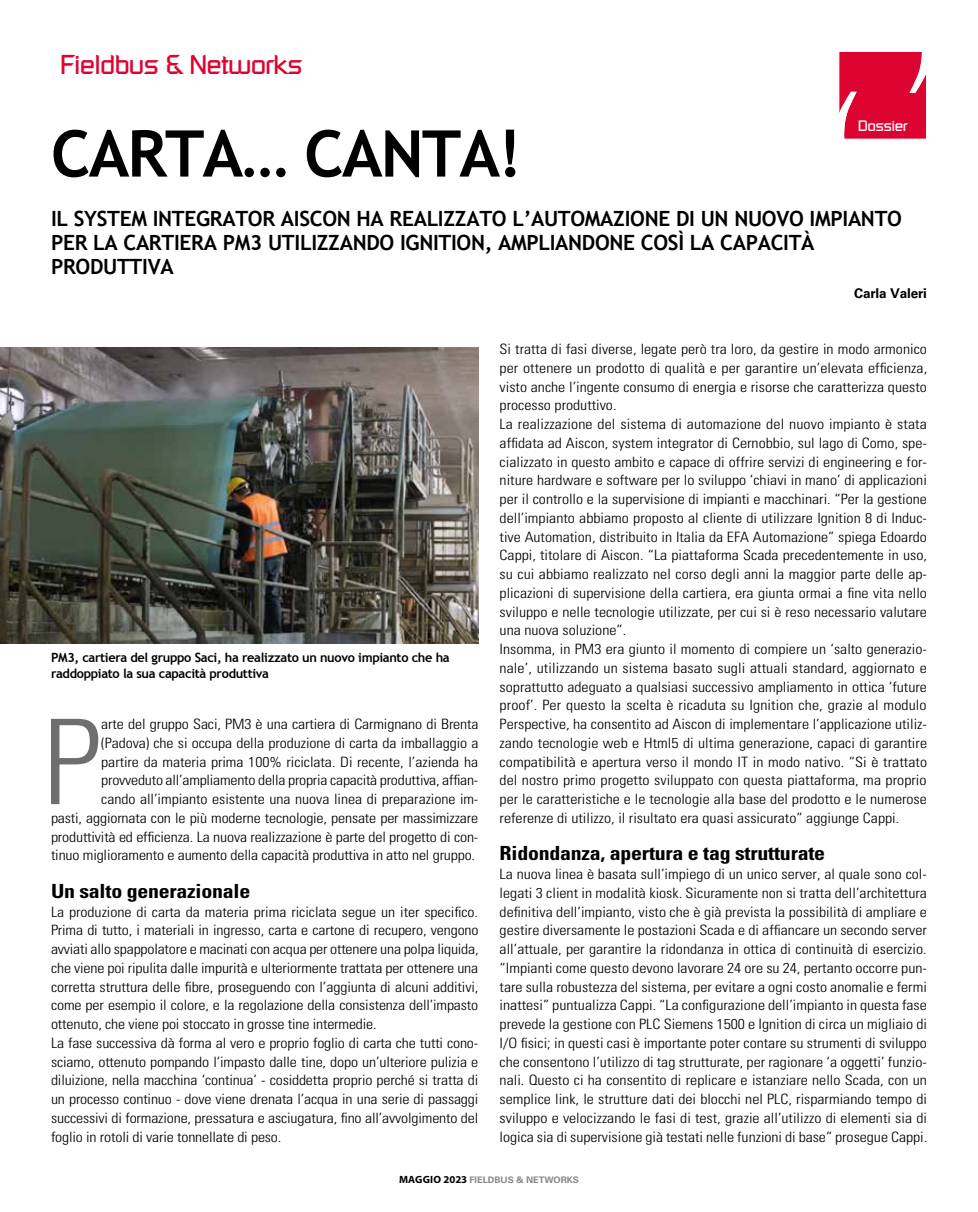
<style>
.page{position:relative;width:978px;height:1212px;background:#fff}
.page>*{position:absolute;margin:0;border:0;box-sizing:border-box;transform-origin:0 0}
.t1{font:300 condensed 118.2px "Univers LT Std";color:#706f6f;scale:1.12 1}
.t2{font:700 64.5px "Trebuchet MS";letter-spacing:-.03em;color:#000}
.t3{font:27px "Russell Square LT";letter-spacing:-.04em;color:#dd0432}
.t4{font:700 21px/24px "Trebuchet MS";letter-spacing:-.015em;color:#000}
.t5{font:700 condensed 19.5px "Univers LT Std";letter-spacing:-.01em;color:#000;scale:1.12 1}
.t6{font:15px "Russell Square LT";letter-spacing:-.04em;color:#fff}
.t7{font:300 condensed 14.25px/18.8px "Univers LT Std";color:#000;scale:1.12 1}
.t8{font:700 13.5px "Univers LT Std";letter-spacing:-.01em;color:#000}
.t9{font:700 12.75px/15.8px "Trebuchet MS";letter-spacing:-.025em;color:#000}
.t10{font:700 9px "Univers LT Std";color:#878787}
.s1{font-family:"Myriad Pro";font-size:10.5px;color:#000}
</style>
<div class="page">
<svg style="left:840px;top:53px;width:85px;height:84px;background:#df1540"></svg>
<div style="left:838px;top:51px;width:89px;height:88px;border:1px solid #fff"></div>
<img style="left:0;top:348px;width:478px;height:295px">
<h3 class="t3" style="left:60px;top:48px;width:244px">Fieldbus &amp; Networks</h3>
<p class="t6" style="left:858px;top:116px;width:51px">Dossier</p>
<h2 class="t2" style="left:51px;top:113px;width:472px">CARTA… CANTA!</h2>
<h3 class="t4" style="left:51px;top:207px;width:852px">IL SYSTEM INTEGRATOR AISCON HA REALIZZATO L’AUTOMAZIONE DI UN NUOVO IMPIANTO<br>PER LA CARTIERA PM3 UTILIZZANDO IGNITION, AMPLIANDONE COSÌ LA CAPACITÀ<br>PRODUTTIVA</h3>
<p class="t8" style="left:854px;top:285px;width:74px">Carla Valeri</p>
<p class="t9" style="left:51px;top:650px;width:400px">PM3, cartiera del gruppo Saci, ha realizzato un nuovo impianto che ha raddoppiato la sua capacità produttiva</p>
<p class="t7" style="left:51px;top:715px;width:383px;text-align:right">arte del gruppo Saci, PM3 è una cartiera di Carmignano di Brenta (Padova) che si occupa della produzione di carta da imballaggio a<br>partire da materia prima 100% riciclata. Di recente, l’azienda ha provveduto all’ampliamento della propria capacità produttiva, affian-<br>cando all’impianto esistente una nuova linea di preparazione im-<br>pasti, aggiornata con le più moderne tecnologie, pensate per massimizzare produttività ed efficienza. La nuova realizzazione è parte del progetto di con&shy;tinuo miglioramento e aumento della capacità produttiva in atto nel gruppo.</p>
<h3 class="t5" style="left:51px;top:879px;width:179px">Un salto generazionale</h3>
<p class="t7" style="left:51px;top:902px;width:383px">La produzione di carta da materia prima riciclata segue un iter specifico.<br>Prima di tutto, i materiali in ingresso, carta e cartone di recupero, vengono avviati allo spappolatore e macinati con acqua per ottenere una polpa liquida, che viene poi ripulita dalle impurità e ulteriormente trattata per ottenere una corretta struttura delle fibre, proseguendo con l’aggiunta di alcuni additivi, come per esempio il colore, e la regolazione della consistenza dell’impasto ottenuto, che viene poi stoccato in grosse tine intermedie.<br>La fase successiva dà forma al vero e proprio foglio di carta che tutti cono&shy;sciamo, ottenuto pompando l’impasto dalle tine, dopo un’ulteriore pulizia e diluizione, nella macchina ‘continua’ - cosiddetta proprio perché si tratta di un processo continuo - dove viene drenata l’acqua in una serie di passaggi successivi di formazione, pressatura e asciugatura, fino all’avvolgimento del foglio in rotoli di varie tonnellate di peso.</p>
<h1 class="t1" style="left:43px;top:691px;width:54px">P</h1>
<p class="t7" style="left:500px;top:340px;width:383px">Si tratta di fasi diverse, legate però tra loro, da gestire in modo armonico per ottenere un prodotto di qualità e per garantire un’elevata efficienza, visto anche l’ingente consumo di energia e risorse che caratterizza questo processo produttivo.<br>La realizzazione del sistema di automazione del nuovo impianto è stata affidata ad Aiscon, system integrator di Cernobbio, sul lago di Como, spe&shy;cializzato in questo ambito e capace di offrire servizi di engineering e for&shy;niture hardware e software per lo sviluppo ‘chiavi in mano’ di applicazioni per il controllo e la supervisione di impianti e macchinari. “Per la gestione dell’impianto abbiamo proposto al cliente di utilizzare Ignition 8 di Induc&shy;tive Automation, distribuito in Italia da EFA Automazione” spiega Edoardo Cappi, titolare di Aiscon. “La piattaforma Scada precedentemente in uso, su cui abbiamo realizzato nel corso degli anni la maggior parte delle ap&shy;plicazioni di supervisione della cartiera, era giunta ormai a fine vita nello sviluppo e nelle tecnologie utilizzate, per cui si è reso necessario valutare una nuova soluzione”.<br>Insomma, in PM3 era giunto il momento di compiere un ‘salto generazio&shy;nale’, utilizzando un sistema basato sugli attuali standard, aggiornato e soprattutto adeguato a qualsiasi successivo ampliamento in ottica ‘future proof’. Per questo la scelta è ricaduta su Ignition che, grazie al modulo Perspective, ha consentito ad Aiscon di implementare l’applicazione utiliz&shy;zando tecnologie web e Html5 di ultima generazione, capaci di garantire compatibilità e apertura verso il mondo IT in modo nativo. “Si è trattato del nostro primo progetto sviluppato con questa piattaforma, ma proprio per le caratteristiche e le tecnologie alla base del prodotto e le numerose referenze di utilizzo, il risultato era quasi assicurato” aggiunge Cappi.</p>
<h3 class="t5" style="left:500px;top:841px;width:292px">Ridondanza, apertura e tag strutturate</h3>
<p class="t7" style="left:500px;top:865px;width:383px;text-align:justify">La nuova linea è basata sull’impiego di un unico server, al quale sono col&shy;legati 3 client in modalità kiosk. Sicuramente non si tratta dell’architettura definitiva dell’impianto, visto che è già prevista la possibilità di ampliare e gestire diversamente le postazioni Scada e di affiancare un secondo server all’attuale, per garantire la ridondanza in ottica di continuità di esercizio. “Impianti come questo devono lavorare 24 ore su 24, pertanto occorre pun&shy;tare sulla robustezza del sistema, per evitare a ogni costo anomalie e fermi inattesi” puntualizza Cappi. “La configurazione dell’impianto in questa fase prevede la gestione con PLC Siemens 1500 e Ignition di circa un migliaio di I/O fisici; in questi casi è importante poter contare su strumenti di sviluppo che consentono l’utilizzo di tag strutturate, per ragionare ‘a oggetti’ funzio&shy;nali. Questo ci ha consentito di replicare e istanziare nello Scada, con un semplice link, le strutture dati dei blocchi nel PLC, risparmiando tempo di sviluppo e velocizzando le fasi di test, grazie all’utilizzo di elementi sia di logica sia di supervisione già testati nelle funzioni di base” prosegue Cappi.</p>
<p class="t10" style="left:399px;top:1174px;width:182px"><span class="s1">MAGGIO 2023</span> FIELDBUS &amp; NETWORKS</p>
</div>
